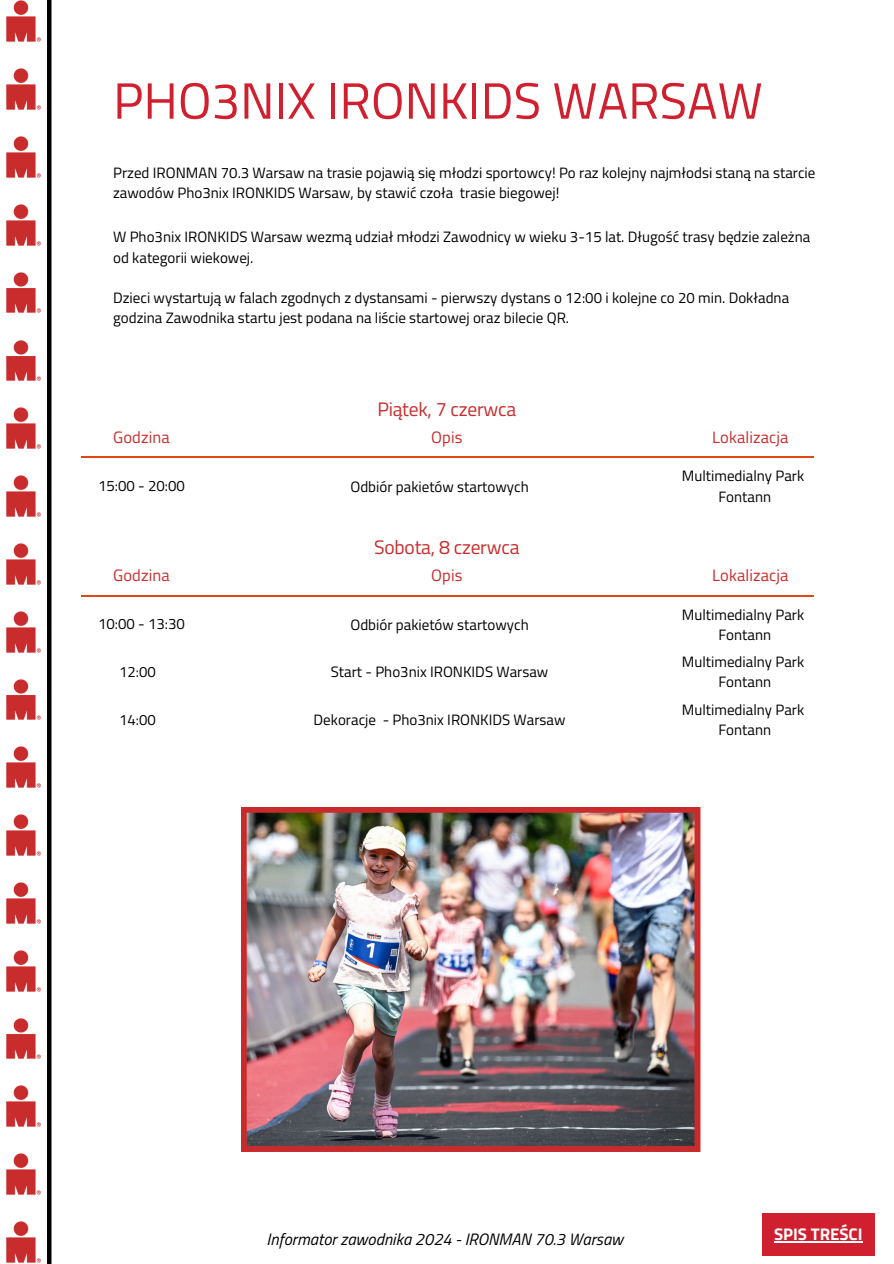
<style>
.page{position:relative;width:894px;height:1264px;background:#fff}
.page>*{position:absolute;margin:0;border:0;box-sizing:border-box;transform-origin:0 0}
.t1{font:51px "Titillium Web";color:#d0202f}
.t2{font:19.5px "Titillium Web";letter-spacing:-.01em;color:#c92c2c}
.t3{font:700 16.8px "Titillium Web";color:#fff}
.t4{font:16.5px "Titillium Web";letter-spacing:.005em;color:#c92c2c}
.t5{font:italic 16.5px "Titillium Web";color:#000}
.t6{font:15px/20.2px "Titillium Web";color:#000}
.t7{font:14.85px "Titillium Web";color:#000}
</style>
<div class="page">
<div style="left:762px;top:1213px;width:112px;height:43px;background:#d0202f"></div>
<hr style="left:773px;top:1241px;width:89px;height:1px;background:#fff">
<img style="left:6px;top:0;width:46px;height:43px">
<img style="left:6px;top:68px;width:46px;height:43px">
<img style="left:6px;top:610px;width:46px;height:43px">
<img style="left:6px;top:136px;width:46px;height:42px">
<img style="left:6px;top:203px;width:46px;height:43px">
<img style="left:6px;top:271px;width:46px;height:43px">
<img style="left:6px;top:339px;width:46px;height:43px">
<img style="left:6px;top:407px;width:46px;height:42px">
<img style="left:6px;top:474px;width:46px;height:43px">
<img style="left:6px;top:542px;width:46px;height:43px">
<img style="left:6px;top:678px;width:46px;height:42px">
<img style="left:6px;top:746px;width:46px;height:42px">
<img style="left:6px;top:813px;width:46px;height:43px">
<img style="left:6px;top:881px;width:46px;height:43px">
<img style="left:6px;top:949px;width:46px;height:43px">
<img style="left:6px;top:1017px;width:46px;height:42px">
<img style="left:6px;top:1084px;width:46px;height:43px">
<img style="left:6px;top:1152px;width:46px;height:43px">
<img style="left:6px;top:1220px;width:46px;height:43px">
<hr style="left:47px;top:0;width:4px;height:1263px;background:#000">
<hr style="left:81px;top:456px;width:732px;height:2px;background:#e24612">
<hr style="left:81px;top:594px;width:732px;height:2px;background:#e24612">
<img style="left:241px;top:807px;width:459px;height:344px">
<h4 class="t1" style="left:113px;top:61px;width:651px">PHO3NIX IRONKIDS WARSAW</h4>
<p class="t6" style="left:113px;top:162px;width:703px">Przed IRONMAN 70.3 Warsaw na trasie pojawią się młodzi sportowcy! Po raz kolejny najmłodsi staną na starcie zawodów Pho3nix IRONKIDS Warsaw, by stawić czoła trasie biegowej!</p>
<p class="t6" style="left:113px;top:227px;width:698px">W Pho3nix IRONKIDS Warsaw wezmą udział młodzi Zawodnicy w wieku 3-15 lat. Długość trasy będzie zależna od kategorii wiekowej.</p>
<p class="t6" style="left:113px;top:287px;width:677px">Dzieci wystartują w falach zgodnych z dystansami - pierwszy dystans o 12:00 i kolejne co 20 min. Dokładna godzina Zawodnika startu jest podana na liście startowej oraz bilecie QR.</p>
<p class="t2" style="left:377px;top:394px;width:140px">Piątek, 7 czerwca</p>
<p class="t4" style="left:113px;top:424px;width:58px">Godzina</p>
<h2 class="t4" style="left:431px;top:424px;width:33px">Opis</h2>
<h4 class="t4" style="left:712px;top:424px;width:77px">Lokalizacja</h4>
<h4 class="t6" style="left:98px;top:475px;width:88px">15:00 - 20:00</h4>
<h4 class="t6" style="left:350px;top:476px;width:180px">Odbiór pakietów startowych</h4>
<p class="t6" style="left:681px;top:465px;width:124px">Multimedialny Park</p>
<p class="t6" style="left:718px;top:486px;width:54px">Fontann</p>
<p class="t2" style="left:374px;top:532px;width:147px">Sobota, 8 czerwca</p>
<p class="t4" style="left:113px;top:562px;width:58px">Godzina</p>
<h2 class="t4" style="left:431px;top:562px;width:33px">Opis</h2>
<h4 class="t4" style="left:712px;top:562px;width:77px">Lokalizacja</h4>
<p class="t6" style="left:98px;top:613px;width:88px">10:00 - 13:30</p>
<p class="t6" style="left:350px;top:614px;width:180px">Odbiór pakietów startowych</p>
<h4 class="t7" style="left:119px;top:660px;width:38px">12:00</h4>
<h4 class="t6" style="left:331px;top:661px;width:219px">Start - Pho3nix IRONKIDS Warsaw</h4>
<p class="t7" style="left:119px;top:708px;width:38px">14:00</p>
<p class="t6" style="left:313px;top:709px;width:253px">Dekoracje - Pho3nix IRONKIDS Warsaw</p>
<p class="t6" style="left:681px;top:604px;width:124px">Multimedialny Park</p>
<p class="t6" style="left:718px;top:624px;width:54px">Fontann</p>
<p class="t6" style="left:681px;top:651px;width:124px">Multimedialny Park</p>
<p class="t6" style="left:718px;top:671px;width:54px">Fontann</p>
<p class="t6" style="left:681px;top:699px;width:124px">Multimedialny Park</p>
<p class="t6" style="left:718px;top:719px;width:54px">Fontann</p>
<p class="t5" style="left:266px;top:1226px;width:358px">Informator zawodnika 2024 - IRONMAN 70.3 Warsaw</p>
<p class="t3" style="left:773px;top:1221px;width:90px">SPIS TREŚCI</p>
</div>
